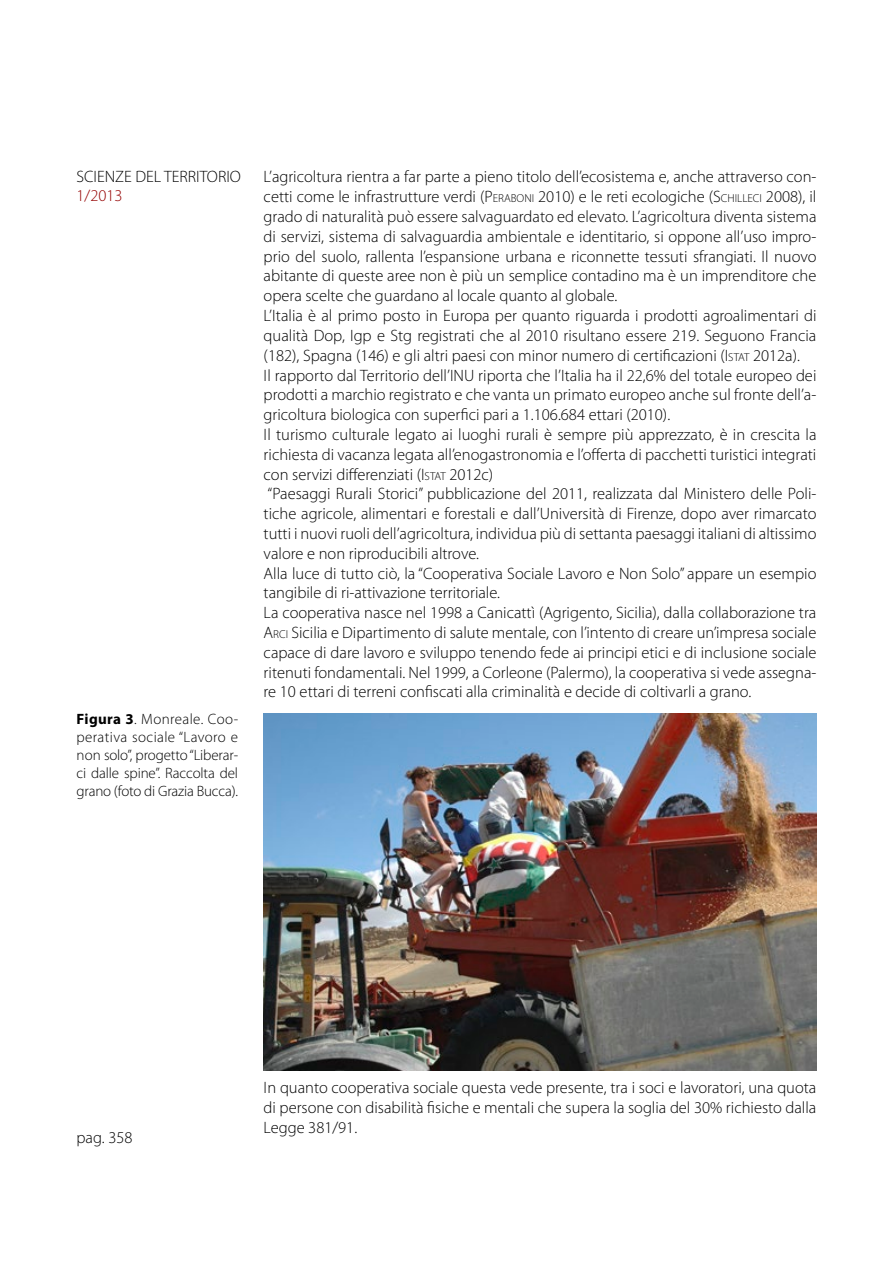
<style>
.page{position:relative;width:893px;height:1263px;background:#fff}
.page>*{position:absolute;margin:0;border:0;box-sizing:border-box;transform-origin:0 0}
.t1{font:300 16.5px/19.8px "Myriad Pro";color:#000}
.t2{font:300 16.5px "Myriad Pro";color:#950000}
.t3{font:300 15px/18px "Myriad Pro";letter-spacing:-.01em;color:#000;text-align:justify}
.s1{font-weight:700}
.s2{font-style:inherit}
.s3{font-size:11.55px}
</style>
<div class="page">
<img style="left:264px;top:713px;width:552px;height:357px">
<p class="t1" style="left:77px;top:167px;width:166px">SCIENZE DEL TERRITORIO</p>
<p class="t2" style="left:77px;top:185px;width:48px">1/2013</p>
<p class="t3" style="left:77px;top:710px;width:163px"><span class="s1">Figura 3</span>. Monreale. Coo&shy;perativa sociale “Lavoro e non solo”, progetto “Liberar&shy;ci dalle spine”. Raccolta del grano (foto di Grazia Bucca).</p>
<p class="t1" style="left:264px;top:167px;width:554px">L’agricoltura rientra a far parte a pieno titolo dell’ecosistema e, anche attraverso con&shy;cetti come le infrastrutture verdi (<span class="s2">P</span><span class="s3">ERABONI</span> 2010) e le reti ecologiche (<span class="s2">S</span><span class="s3">CHILLECI</span> 2008), il grado di naturalità può essere salvaguardato ed elevato. L’agricoltura diventa sistema di servizi, sistema di salvaguardia ambientale e identitario, si oppone all’uso impro&shy;prio del suolo, rallenta l’espansione urbana e riconnette tessuti sfrangiati. Il nuovo abitante di queste aree non è più un semplice contadino ma è un imprenditore che opera scelte che guardano al locale quanto al globale.<br>L’Italia è al primo posto in Europa per quanto riguarda i prodotti agroalimentari di qualità Dop, Igp e Stg registrati che al 2010 risultano essere 219. Seguono Francia (182), Spagna (146) e gli altri paesi con minor numero di certificazioni (<span class="s2">I</span> <span class="s3">STAT</span> 2012a).<br>Il rapporto dal Territorio dell’INU riporta che l’Italia ha il 22,6% del totale europeo dei prodotti a marchio registrato e che vanta un primato europeo anche sul fronte dell’a&shy;gricoltura biologica con superfici pari a 1.106.684 ettari (<span class="s2">2010</span>).<br>Il turismo culturale legato ai luoghi rurali è sempre più apprezzato, è in crescita la richiesta di vacanza legata all’enogastronomia e l’offerta di pacchetti turistici integrati con servizi differenziati (<span class="s2">I</span> <span class="s3">STAT</span> 2012c)<br>“Paesaggi Rurali Storici” pubblicazione del 2011, realizzata dal Ministero delle Poli&shy;tiche agricole, alimentari e forestali e dall’Università di Firenze, dopo aver rimarcato tutti i nuovi ruoli dell’agricoltura, individua più di settanta paesaggi italiani di altissimo valore e non riproducibili altrove.<br>Alla luce di tutto ciò, la “Cooperativa Sociale Lavoro e Non Solo” appare un esempio tangibile di ri-attivazione territoriale.<br>La cooperativa nasce nel 1998 a Canicattì (Agrigento, Sicilia), dalla collaborazione tra <span class="s2">A</span><span class="s3">RCI</span> Sicilia e Dipartimento di salute mentale, con l’intento di creare un’impresa sociale capace di dare lavoro e sviluppo tenendo fede ai principi etici e di inclusione sociale ritenuti fondamentali. Nel 1999, a Corleone (Palermo), la cooperativa si vede assegna&shy;re 10 ettari di terreni confiscati alla criminalità e decide di coltivarli a grano.</p>
<p class="t1" style="left:77px;top:1128px;width:57px">pag. 358</p>
<p class="t1" style="left:264px;top:1078px;width:554px;text-align:justify">In quanto cooperativa sociale questa vede presente, tra i soci e lavoratori, una quota di persone con disabilità fisiche e mentali che supera la soglia del 30% richiesto dalla Legge 381/91.</p>
</div>
